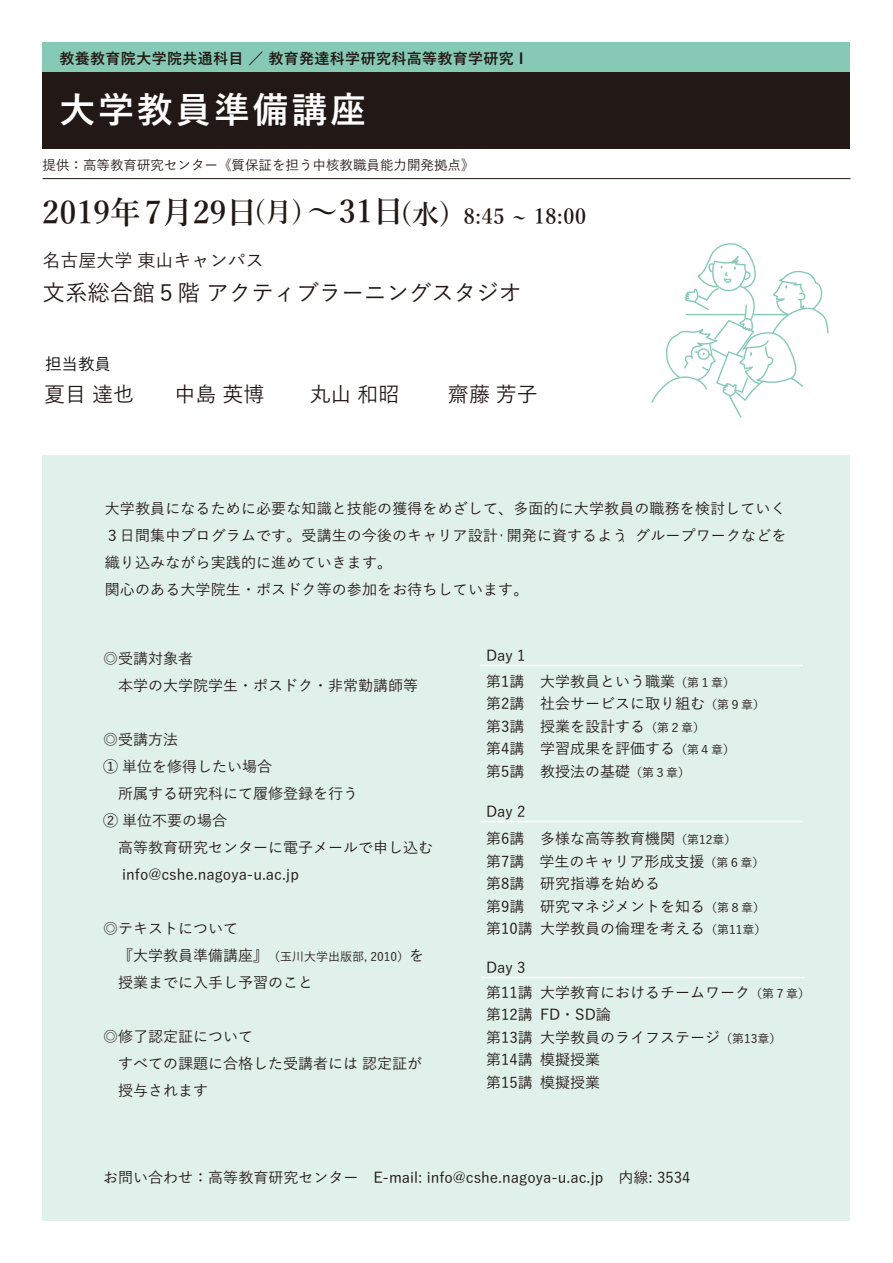
<style>
.page{position:relative;width:893px;height:1263px;background:#fff}
.page>*{position:absolute;margin:0;border:0;box-sizing:border-box;transform-origin:0 0}
.t1{font:700 36px "Yu Go";letter-spacing:.075em;color:#fff}
.t2{font:600 31.5px "Yu Min";color:#221815}
.t3{font:500 22.5px "Yu Go";color:#221815}
.t4{font:500 21px "Yu Go";color:#221815}
.t5{font:600 21px "Yu Min";color:#221815}
.t6{font:500 18px "Yu Go";color:#221815}
.t7{font:500 16.5px "Yu Go";color:#000}
.t8{font:500 15px/22.5px "Yu Go";color:#221815}
.t9{font:700 15px "Yu Go";letter-spacing:.025em;color:#221815}
.t10{font:500 13.5px "Yu Go";color:#221815}
.t11{font:500 12px "Yu Go";color:#221815}
.s1{font-size:27px}
.s2{font-size:15px}
.s3{font-size:12px}
</style>
<div class="page">
<div style="left:43px;top:72px;width:807px;height:77px;background:#221815"></div>
<div style="left:43px;top:43px;width:807px;height:29px;background:#86cab6"></div>
<div style="left:43px;top:455px;width:807px;height:765px;background:#e0f0eb"></div>
<hr style="left:43px;top:178px;width:807px;height:1px;background:#221815">
<hr style="left:480px;top:665px;width:323px;height:1px;background:#fff">
<hr style="left:480px;top:821px;width:323px;height:1px;background:#fff">
<hr style="left:482px;top:977px;width:323px;height:1px;background:#fff">
<svg style="left:651px;top:243px;width:178px;height:175px"></svg>
<p class="t9" style="left:60px;top:50px;width:466px">教養教育院大学院共通科目 ／ 教育発達科学研究科高等教育学研究 I</p>
<h1 class="t1" style="left:60px;top:90px;width:308px">大学教員準備講座</h1>
<p class="t10" style="left:43px;top:153px;width:433px">提供：高等教育研究センター《質保証を担う中核教職員能力開発拠点》</p>
<h2 class="t2" style="left:43px;top:194px;width:409px">2019年7月29日<span class="s1">(月)</span> ～31日<span class="s1">(水)</span></h2>
<h3 class="t5" style="left:464px;top:204px;width:124px">8:45 ~ 18:00</h3>
<p class="t6" style="left:43px;top:244px;width:223px">名古屋大学 東山キャンパス</p>
<h3 class="t3" style="left:43px;top:272px;width:480px">文系総合館５階 アクティブラーニングスタジオ</h3>
<p class="t7" style="left:45px;top:349px;width:67px">担当教員</p>
<h3 class="t4" style="left:44px;top:375px;width:91px">夏目 達也</h3>
<h3 class="t4" style="left:174px;top:375px;width:91px">中島 英博</h3>
<h3 class="t4" style="left:309px;top:375px;width:91px">丸山 和昭</h3>
<h3 class="t4" style="left:448px;top:375px;width:91px">齋藤 芳子</h3>
<p class="t8" style="left:105px;top:493px;width:683px;line-height:27px">大学教員になるために必要な知識と技能の獲得をめざして、多面的に大学教員の職務を検討していく３日間集中プログラムです。受講生の今後のキャリア設計・開発に資するよう、 グループワークなどを織り込みながら実践的に進めていきます。<br>関心のある大学院生・ポスドク等の参加をお待ちしています。</p>
<p class="t8" style="left:118px;top:643px;width:301px;line-height:27px;text-indent:-15px">◎受講対象者<br>本学の大学院学生・ポスドク・非常勤講師等</p>
<p class="t8" style="left:103px;top:727px;width:76px">◎受講方法</p>
<p class="t8" style="left:103px;top:754px;width:171px">① 単位を修得したい場合</p>
<p class="t8" style="left:118px;top:781px;width:241px">所属する研究科にて履修登録を行う</p>
<p class="t8" style="left:103px;top:808px;width:126px">② 単位不要の場合</p>
<p class="t8" style="left:118px;top:835px;width:316px">高等教育研究センターに電子メールで申し込む</p>
<p class="t8" style="left:122px;top:862px;width:178px">info@cshe.nagoya-u.ac.jp</p>
<p class="t8" style="left:103px;top:916px;width:136px">◎テキストについて</p>
<p class="t11" style="left:118px;top:946px;width:308px"><span class="s2">『大学教員準備講座』</span>（玉川大学出版部, 2010）<span class="s2">を</span></p>
<p class="t8" style="left:118px;top:970px;width:197px">授業までに入手し予習のこと</p>
<p class="t8" style="left:118px;top:1021px;width:306px;line-height:27px;text-indent:-15px">◎修了認定証について<br>すべての課題に合格した受講者には 認定証が授与されます</p>
<p class="t8" style="left:486px;top:642px;width:41px">Day 1</p>
<p class="t8" style="left:486px;top:668px;width:280px">第1講 大学教員という職業<span class="s3">（第１章）<br></span>第2講 社会サービスに取り組む<span class="s3">（第９章）</span>第3講 授業を設計する<span class="s3">（第２章）<br></span>第4講 学習成果を評価する<span class="s3">（第４章）<br></span>第5講 教授法の基礎<span class="s3">（第３章）</span></p>
<p class="t8" style="left:486px;top:798px;width:41px">Day 2</p>
<p class="t8" style="left:486px;top:825px;width:316px">第6講 多様な高等教育機関<span class="s3">（第12章）<br></span>第7講　学生のキャリア形成支援<span class="s3">（第６章）<br></span>第8講 研究指導を始める<br>第9講 研究マネジメントを知る<span class="s3">（第８章）<br></span>第10講 大学教員の倫理を考える<span class="s3">（第11章）</span> 　　</p>
<p class="t8" style="left:486px;top:953px;width:340px;line-height:25px">Day 3<br>第11講 大学教育におけるチームワーク<span class="s3">（第７章）</span>　</p>
<p class="t8" style="left:486px;top:1001px;width:297px">第12講 FD・SD論<br>第13講 大学教員のライフステージ<span class="s3">（第13章）</span>第14講 模擬授業<br>第15講 模擬授業</p>
<p class="t8" style="left:103px;top:1165px;width:588px">お問い合わせ：高等教育研究センター　E-mail: info@cshe.nagoya-u.ac.jp　内線: 3534</p>
</div>
